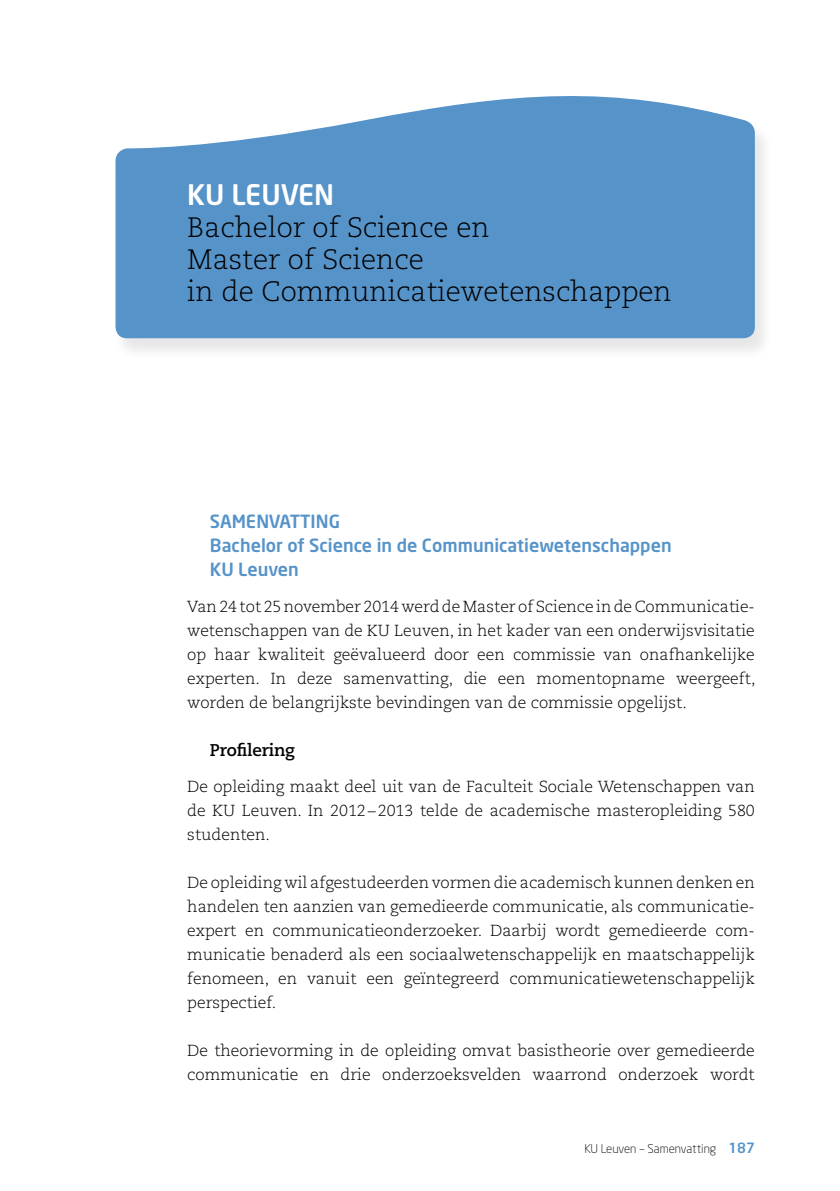
<style>
.page{position:relative;width:840px;height:1191px;background:#fff}
.page>*{position:absolute;margin:0;border:0;box-sizing:border-box;transform-origin:0 0}
.t1{font:300 28px/32px "Caecilia";color:#000}
.t2{font:500 28px "Neo Sans";letter-spacing:-.005em;color:#fff}
.t3{font:500 18px/24px "Neo Sans";color:#5693c9}
.t4{font:700 17px "Caecilia";letter-spacing:-.01em;color:#000}
.t5{font:300 16px/24px "Caecilia";color:#000;text-align:justify}
.t6{font:300 12px "Neo Sans";color:#000}
.s1{font-weight:500;font-size:14px;color:#5693c9}
</style>
<div class="page">
<div style="left:112px;top:97px;width:661px;height:264px;background:#f3f3f3"></div>
<svg style="left:115px;top:96px;width:639px;height:242px;background:#659ccd"></svg>
<h1 class="t2" style="left:187px;top:177px;width:148px">KU LEUVEN</h1>
<h1 class="t1" style="left:187px;top:212px;width:485px">Bachelor of Science en<br>Master of Science<br>in de Communicatiewetenschappen</h1>
<p class="t3" style="left:210px;top:509px;width:463px">SAMENVATTING<br>Bachelor of Science in de Communicatiewetenschappen<br>KU Leuven</p>
<p class="t5" style="left:187px;top:595px;width:569px">Van 24 tot 25 november 2014 werd de Master of Science in de Communicatie&shy;wetenschappen van de KU Leuven, in het kader van een onderwijsvisitatie op haar kwaliteit geëvalueerd door een commissie van onafhankelijke experten. In deze samenvatting, die een momentopname weergeeft, worden de belangrijkste bevindingen van de commissie opgelijst.</p>
<p class="t4" style="left:210px;top:740px;width:86px">Profilering</p>
<p class="t5" style="left:187px;top:775px;width:568px">De opleiding maakt deel uit van de Faculteit Sociale Wetenschappen van de KU Leuven. In 2012–2013 telde de academische masteropleiding 580 studenten.</p>
<p class="t5" style="left:187px;top:871px;width:568px;text-align:left">De opleiding wil afgestudeerden vormen die academisch kunnen denken en handelen ten aanzien van gemedieerde communicatie, als communicatie&shy;expert en communicatieonderzoeker. Daarbij wordt gemedieerde com&shy;municatie benaderd als een sociaalwetenschappelijk en maatschappelijk fenomeen, en vanuit een geïntegreerd communicatiewetenschappelijk perspectief.</p>
<p class="t5" style="left:187px;top:1039px;width:568px">De theorievorming in de opleiding omvat basistheorie over gemedieerde communicatie en drie onderzoeksvelden waarrond onderzoek wordt</p>
<p class="t6" style="left:584px;top:1141px;width:172px">KU Leuven – Samenvatting <span class="s1">187</span></p>
</div>
